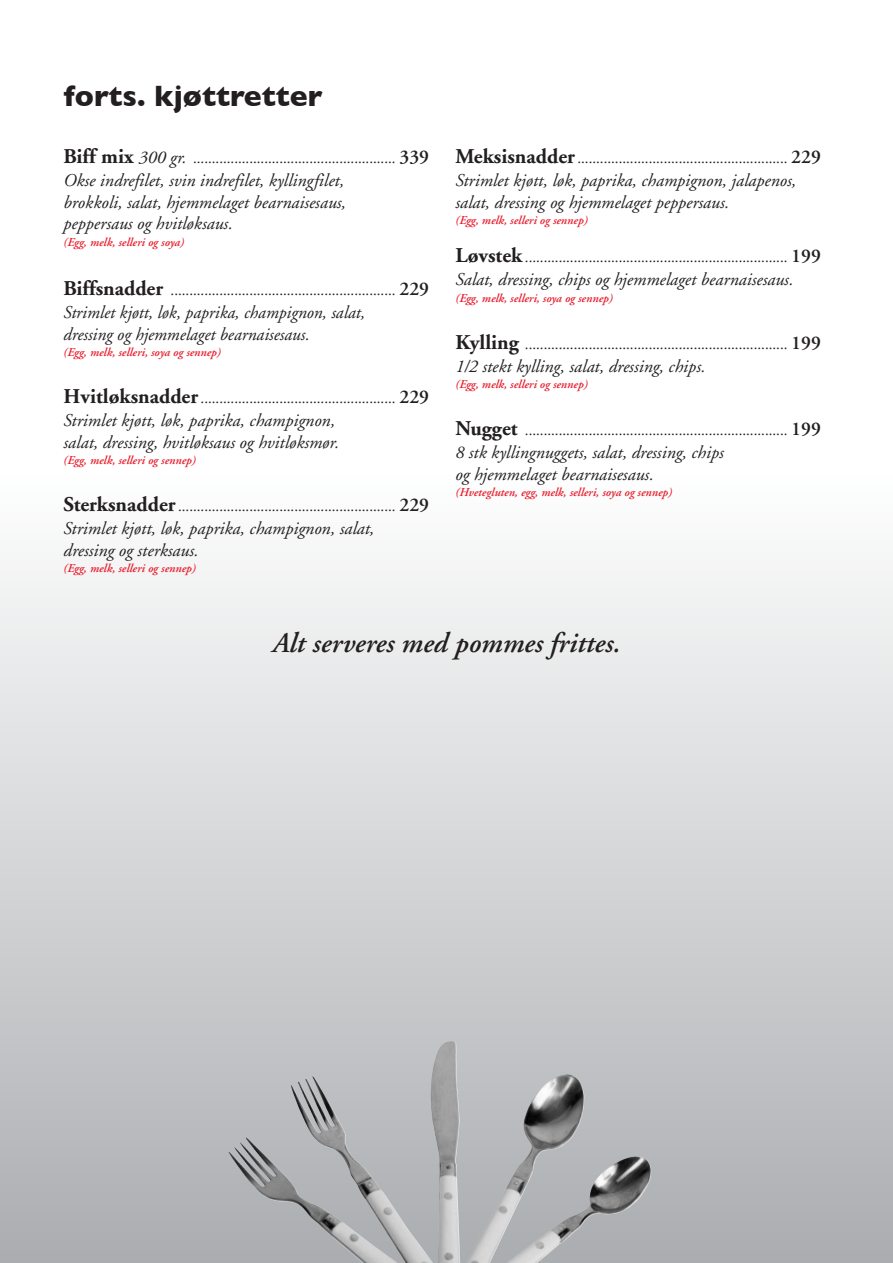
<style>
.page{position:relative;width:893px;height:1263px;background:#fff}
.page>*{position:absolute;margin:0;border:0;box-sizing:border-box;transform-origin:0 0}
.t1{font:700 30px "Gill Sans";color:#231f20}
.t2{font:italic 600 28.5px "Adobe Garamond";color:#231f20}
.t3{font:italic 18px/21.6px "Adobe Garamond";color:#231f20}
.t4{font:15px "Adobe Garamond";color:#231f20}
.t5{font:italic 600 12px "Adobe Garamond";color:#e81d2c}
.s1{font-weight:700;font-size:21px}
.s2{font-style:italic;font-size:18px}
.s3{font-weight:600;font-size:19.5px}
.s4{color:#e62c24}
</style>
<div class="page">
<div style="left:0;top:472px;width:893px;height:791px;background:linear-gradient(to bottom,#fefefe,#aaadb0)"></div>
<img style="left:228px;top:1084px;width:423px;height:179px">
<p class="t1" style="left:64px;top:78px;width:260px">forts. kjøttretter</p>
<p class="t4" style="left:64px;top:152px;width:367px"><span class="s1">Biff mix</span> <span class="s2">300 gr.</span> ...................................................... <span class="s3">339</span></p>
<p class="t3" style="left:64px;top:171px;width:282px">Okse indrefilet, svin indrefilet, kyllingfilet,</p>
<p class="t3" style="left:64px;top:193px;width:284px">brokkoli, salat, hjemmelaget bearnaisesaus, peppersaus og hvitløksaus.</p>
<p class="t5" style="left:64px;top:237px;width:122px"><span class="s4">(</span>Egg, melk, selleri og soya)</p>
<p class="t4" style="left:64px;top:284px;width:367px"><span class="s1">Biffsnadder</span> ............................................................ <span class="s3">229</span></p>
<p class="t3" style="left:64px;top:303px;width:303px">Strimlet kjøtt, løk, paprika, champignon, salat,</p>
<p class="t3" style="left:64px;top:325px;width:248px">dressing og hjemmelaget bearnaisesaus.</p>
<p class="t5" style="left:64px;top:348px;width:159px">(Egg, melk, selleri, soya og sennep)</p>
<p class="t4" style="left:64px;top:392px;width:367px"><span class="s1">Hvitløksnadder</span> .................................................... <span class="s3">229</span></p>
<p class="t3" style="left:64px;top:411px;width:273px">Strimlet kjøtt, løk, paprika, champignon,</p>
<p class="t3" style="left:64px;top:433px;width:277px">salat, dressing, hvitløksaus og hvitløksmør.</p>
<p class="t5" style="left:64px;top:456px;width:134px">(Egg, melk, selleri og sennep)</p>
<p class="t4" style="left:64px;top:500px;width:367px"><span class="s1">Sterksnadder</span> .......................................................... <span class="s3">229</span></p>
<p class="t3" style="left:64px;top:519px;width:312px">Strimlet kjøtt, løk, paprika, champignon, salat,</p>
<p class="t3" style="left:64px;top:541px;width:137px">dressing og sterksaus.</p>
<p class="t5" style="left:64px;top:564px;width:134px">(Egg, melk, selleri og sennep)</p>
<p class="t4" style="left:455px;top:152px;width:367px"><span class="s1">Meksisnadder</span> ........................................................ <span class="s3">229</span></p>
<p class="t3" style="left:455px;top:171px;width:343px">Strimlet kjøtt, løk, paprika, champignon, jalapenos,</p>
<p class="t3" style="left:455px;top:193px;width:275px">salat, dressing og hjemmelaget peppersaus.</p>
<p class="t5" style="left:455px;top:216px;width:134px">(Egg, melk, selleri og sennep)</p>
<p class="t4" style="left:455px;top:252px;width:367px"><span class="s1">Løvstek</span> ...................................................................... <span class="s3">199</span></p>
<p class="t3" style="left:455px;top:271px;width:340px">Salat, dressing, chips og hjemmelaget bearnaisesaus.</p>
<p class="t5" style="left:455px;top:293px;width:159px">(Egg, melk, selleri, soya og sennep)</p>
<p class="t4" style="left:455px;top:338px;width:367px"><span class="s1">Kylling</span> ...................................................................... <span class="s3">199</span></p>
<p class="t3" style="left:455px;top:357px;width:252px">1/2 stekt kylling, salat, dressing, chips.</p>
<p class="t5" style="left:455px;top:380px;width:134px">(Egg, melk, selleri og sennep)</p>
<p class="t4" style="left:455px;top:424px;width:367px"><span class="s1">Nugget</span> ...................................................................... <span class="s3">199</span></p>
<p class="t3" style="left:455px;top:443px;width:270px">8 stk kyllingnuggets, salat, dressing, chips</p>
<p class="t3" style="left:455px;top:465px;width:200px">og hjemmelaget bearnaisesaus.</p>
<p class="t5" style="left:455px;top:487px;width:218px">(Hvetegluten, egg, melk, selleri, soya og sennep)</p>
<p class="t2" style="left:272px;top:631px;width:350px">Alt serveres med pommes frittes.</p>
</div>
